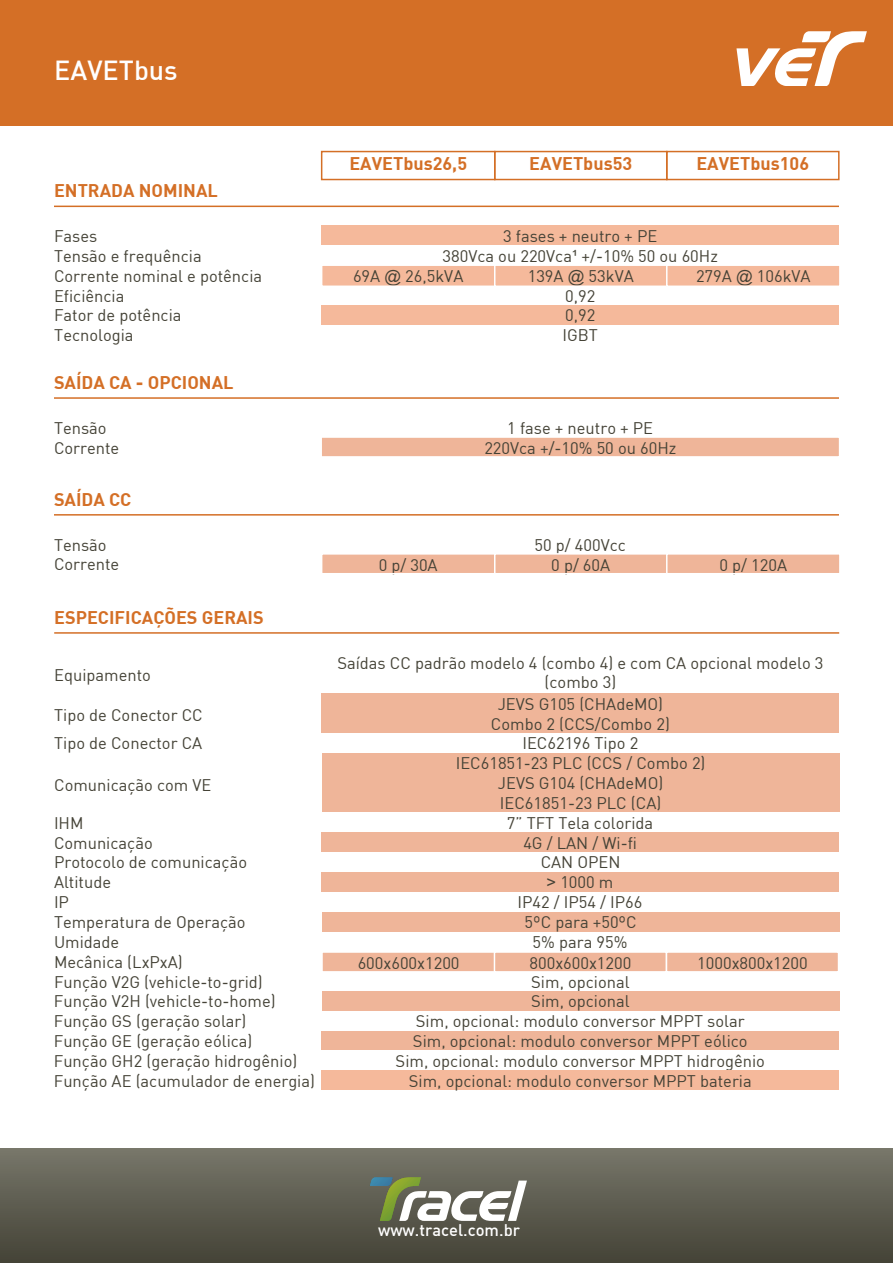
<style>
.page{position:relative;width:893px;height:1263px;background:#fff}
.page>*{position:absolute;margin:0;border:0;box-sizing:border-box;transform-origin:0 0}
.t1{font:500 27px "DIN";color:#fff}
.t2{font:700 18px "DIN";color:#d46f26}
.t3{font:16.5px/19.8px "DIN";color:#444236;text-align:center}
.t4{font:500 16.5px "DIN";color:#fff}
.s1{font-family:"Arial"}
</style>
<div class="page">
<div style="left:0;top:1148px;width:893px;height:115px;background:linear-gradient(to bottom,#77766a,#444236)"></div>
<svg style="left:370px;top:1177px;width:157px;height:44px"></svg>
<div style="left:0;top:0;width:893px;height:126px;background:#d46f26"></div>
<svg style="left:736px;top:31px;width:131px;height:55px"></svg>
<div style="left:321px;top:151px;width:174px;height:29px;border:2px solid #d46f26"></div>
<div style="left:494px;top:151px;width:173px;height:29px;border:2px solid #d46f26"></div>
<div style="left:666px;top:151px;width:173px;height:29px;border:2px solid #d46f26"></div>
<hr style="left:54px;top:206px;width:785px;height:1px;background:#d46f26">
<div style="left:322px;top:265px;width:173px;height:21px;background:#f5b99b"></div>
<div style="left:321px;top:264px;width:174px;height:23px;border:2px solid #fff"></div>
<div style="left:322px;top:225px;width:517px;height:20px;background:#f5b99b"></div>
<div style="left:322px;top:305px;width:517px;height:20px;background:#f5b99b"></div>
<div style="left:495px;top:265px;width:172px;height:21px;background:#f5b99b"></div>
<div style="left:494px;top:264px;width:173px;height:23px;border:2px solid #fff"></div>
<div style="left:667px;top:265px;width:173px;height:21px;background:#f5b99b"></div>
<div style="left:666px;top:264px;width:175px;height:23px;border:2px solid #fff"></div>
<hr style="left:54px;top:632px;width:785px;height:2px;background:#d46f26">
<hr style="left:54px;top:514px;width:785px;height:2px;background:#d46f26">
<hr style="left:54px;top:397px;width:785px;height:2px;background:#d46f26">
<div style="left:322px;top:952px;width:173px;height:20px;background:#efb599"></div>
<div style="left:321px;top:951px;width:175px;height:21px;border:2px solid #fff"></div>
<div style="left:322px;top:554px;width:173px;height:20px;background:#efb599"></div>
<div style="left:321px;top:553px;width:174px;height:21px;border:2px solid #fff"></div>
<div style="left:322px;top:832px;width:517px;height:20px;background:#efb599"></div>
<div style="left:321px;top:872px;width:518px;height:20px;background:#efb599"></div>
<div style="left:322px;top:911px;width:517px;height:20px;background:#efb599"></div>
<div style="left:494px;top:952px;width:172px;height:20px;background:#efb599"></div>
<div style="left:494px;top:951px;width:173px;height:21px;border:2px solid #fff"></div>
<div style="left:495px;top:554px;width:172px;height:20px;background:#efb599"></div>
<div style="left:494px;top:553px;width:173px;height:21px;border:2px solid #fff"></div>
<div style="left:321px;top:437px;width:519px;height:20px;background:#efb599"></div>
<div style="left:320px;top:436px;width:520px;height:22px;border:2px solid #fff"></div>
<div style="left:666px;top:952px;width:172px;height:20px;background:#efb599"></div>
<div style="left:666px;top:951px;width:173px;height:21px;border:2px solid #fff"></div>
<div style="left:667px;top:554px;width:173px;height:20px;background:#efb599"></div>
<div style="left:666px;top:553px;width:175px;height:21px;border:2px solid #fff"></div>
<div style="left:322px;top:753px;width:518px;height:19px;background:#efb599"></div>
<div style="left:322px;top:772px;width:518px;height:20px;background:#efb599"></div>
<div style="left:322px;top:792px;width:518px;height:20px;background:#efb599"></div>
<div style="left:322px;top:693px;width:517px;height:20px;background:#efb599"></div>
<div style="left:322px;top:713px;width:517px;height:20px;background:#efb599"></div>
<div style="left:322px;top:991px;width:517px;height:20px;background:#efb599"></div>
<div style="left:321px;top:1031px;width:518px;height:19px;background:#efb599"></div>
<div style="left:321px;top:1070px;width:518px;height:20px;background:#f5b99b"></div>
<h1 class="t1" style="left:54px;top:53px;width:125px">EAVETbus</h1>
<p class="t2" style="left:54px;top:179px;width:165px">ENTRADA NOMINAL</p>
<p class="t3" style="left:54px;top:226px;width:45px">Fases</p>
<p class="t3" style="left:54px;top:246px;width:210px;text-align:left">Tensão e frequência<br>Corrente nominal e potência<br>Eficiência<br>Fator de potência<br>Tecnologia</p>
<p class="t2" style="left:54px;top:371px;width:181px">SAÍDA CA - OPCIONAL</p>
<p class="t3" style="left:54px;top:417px;width:54px">Tensão</p>
<p class="t3" style="left:54px;top:437px;width:67px">Corrente</p>
<p class="t2" style="left:54px;top:487px;width:79px">SAÍDA CC</p>
<p class="t3" style="left:54px;top:534px;width:54px">Tensão</p>
<p class="t3" style="left:54px;top:554px;width:67px">Corrente</p>
<p class="t2" style="left:54px;top:605px;width:211px">ESPECIFICAÇÕES GERAIS</p>
<p class="t3" style="left:54px;top:665px;width:98px">Equipamento</p>
<p class="t3" style="left:54px;top:705px;width:150px">Tipo de Conector CC</p>
<p class="t2" style="left:349px;top:152px;width:119px">EAVETbus26,5</p>
<p class="t2" style="left:529px;top:152px;width:104px">EAVETbus53</p>
<p class="t2" style="left:696px;top:152px;width:114px">EAVETbus106</p>
<p class="t3" style="left:443px;top:226px;width:277px">3 fases + neutro + PE<br>380Vca ou 220Vca<span class="s1">¹</span> +/-10% 50 ou 60Hz</p>
<p class="t3" style="left:565px;top:285px;width:32px">0,92</p>
<p class="t3" style="left:562px;top:325px;width:37px">IGBT</p>
<p class="t3" style="left:353px;top:266px;width:112px">69A <span class="s1">@</span> 26,5kVA</p>
<p class="t3" style="left:528px;top:266px;width:108px">139A <span class="s1">@</span> 53kVA</p>
<p class="t3" style="left:696px;top:266px;width:116px">279A <span class="s1">@</span> 106kVA</p>
<p class="t3" style="left:565px;top:305px;width:32px">0,92</p>
<p class="t3" style="left:507px;top:417px;width:147px">1 fase + neutro + PE</p>
<p class="t3" style="left:484px;top:438px;width:194px">220Vca +/-10% 50 ou 60Hz</p>
<p class="t3" style="left:379px;top:555px;width:60px">0 p/ 30A</p>
<p class="t3" style="left:535px;top:534px;width:93px">50 p/ 400Vcc</p>
<p class="t3" style="left:551px;top:555px;width:60px">0 p/ 60A</p>
<p class="t3" style="left:719px;top:555px;width:69px">0 p/ 120A</p>
<p class="t3" style="left:337px;top:652px;width:488px">Saídas CC padrão modelo 4 (combo 4) e com CA opcional modelo 3 (combo 3)</p>
<p class="t3" style="left:491px;top:693px;width:180px">JEVS G105 (CHAdeMO)<br>Combo 2 (CCS/Combo 2)</p>
<p class="t3" style="left:54px;top:733px;width:150px">Tipo de Conector CA</p>
<p class="t3" style="left:522px;top:733px;width:117px">IEC62196 Tipo 2</p>
<p class="t3" style="left:54px;top:775px;width:159px">Comunicação com VE</p>
<p class="t3" style="left:54px;top:813px;width:210px;text-align:left">IHM<br>Comunicação<br>Protocolo de comunicação<br>Altitude<br>IP<br>Temperatura de Operação<br>Umidade<br>Mecânica (LxPxA)<br>Função V2G (vehicle-to-grid)</p>
<p class="t3" style="left:54px;top:991px;width:263px;text-align:left">Função V2H (vehicle-to-home)<br>Função GS (geração solar)<br>Função GE (geração eólica)<br>Função GH2 (geração hidrogênio)<br>Função AE (acumulador de energia)</p>
<p class="t3" style="left:456px;top:753px;width:251px">IEC61851-23 PLC (CCS / Combo 2)<br>JEVS G104 (CHAdeMO)<br>IEC61851-23 PLC (CA)</p>
<p class="t3" style="left:358px;top:953px;width:103px">600x600x1200</p>
<p class="t3" style="left:507px;top:813px;width:148px">7” TFT Tela colorida</p>
<p class="t3" style="left:518px;top:852px;width:126px">CAN OPEN<br><span class="s1">&gt;</span> 1000 m<br>IP42 / IP54 / IP66<br>5ºC para +50ºC<br>5% para 95%</p>
<p class="t3" style="left:529px;top:953px;width:103px">800x600x1200</p>
<p class="t3" style="left:523px;top:832px;width:115px">4G / LAN / Wi-fi</p>
<p class="t3" style="left:697px;top:953px;width:112px">1000x800x1200</p>
<p class="t3" style="left:396px;top:971px;width:371px">Sim, opcional<br>Sim, opcional<br>Sim, opcional: modulo conversor MPPT solar<br>Sim, opcional: modulo conversor MPPT eólico Sim, opcional: modulo conversor MPPT hidrogênio Sim, opcional: modulo conversor MPPT bateria</p>
<p class="t4" style="left:378px;top:1220px;width:143px">www.tracel.com.br</p>
</div>
